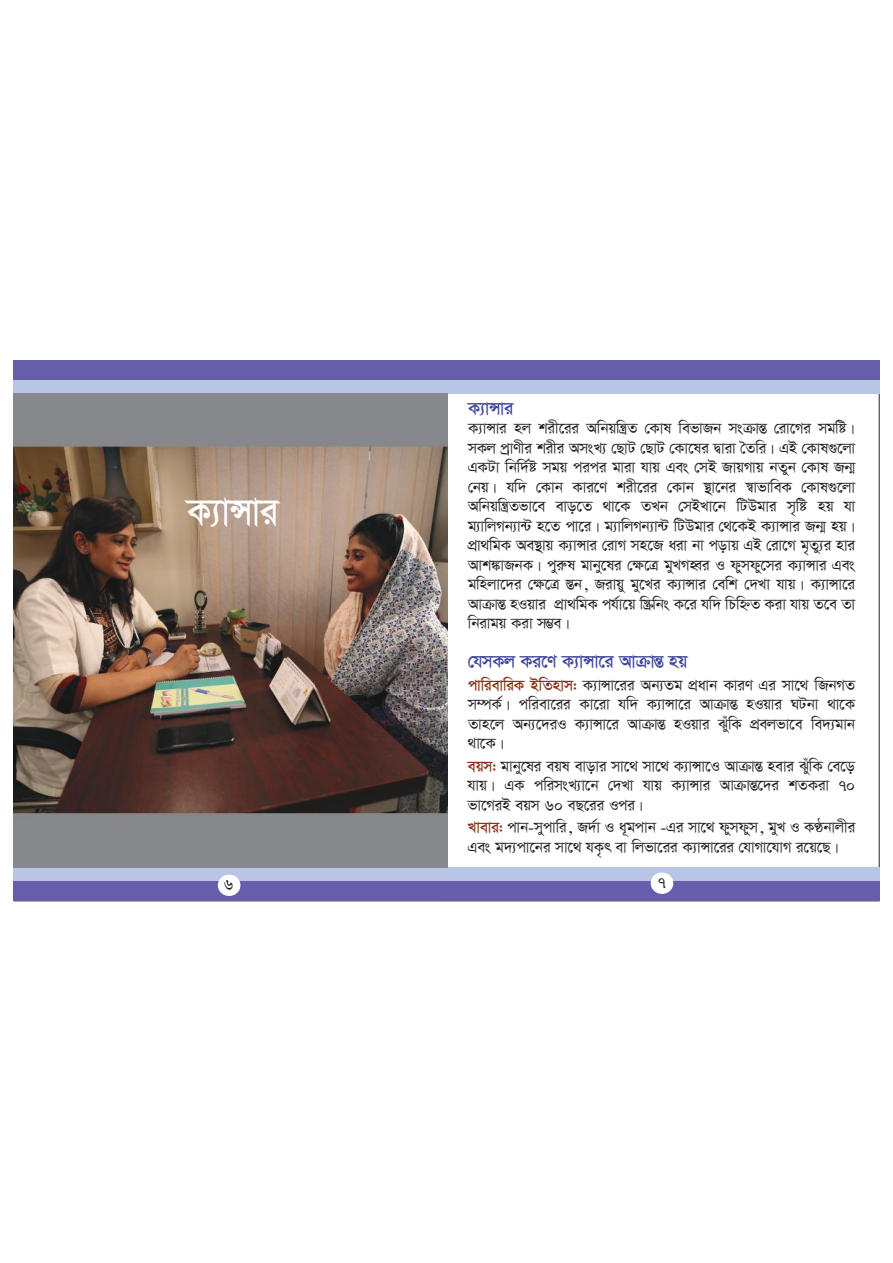
<style>
.page{position:relative;width:893px;height:1263px;background:#fff}
.page>*{position:absolute;margin:0;border:0;box-sizing:border-box;transform-origin:0 0}
.t1{font:700 45px "Sutonny MJ";color:#fff;scale:.94 1}
.t2{font:700 21px "Sutonny MJ";color:#3c439c}
.t3{font:18px/19.5px "Sutonny MJ";color:#241f1f;text-align:justify}
.s1{font-weight:700;color:#892f16}
</style>
<div class="page">
<div style="left:447px;top:361px;width:433px;height:20px;background:#675eab"></div>
<div style="left:447px;top:381px;width:433px;height:13px;background:#b9c5e5"></div>
<div style="left:447px;top:881px;width:433px;height:20px;background:#675eab"></div>
<div style="left:447px;top:868px;width:433px;height:13px;background:#b9c5e5"></div>
<div style="left:14px;top:361px;width:433px;height:20px;background:#675eab"></div>
<div style="left:14px;top:381px;width:433px;height:13px;background:#b9c5e5"></div>
<div style="left:14px;top:881px;width:433px;height:20px;background:#675eab"></div>
<div style="left:14px;top:868px;width:433px;height:13px;background:#b9c5e5"></div>
<img style="left:14px;top:393px;width:433px;height:475px">
<div style="left:218px;top:874px;width:22px;height:22px;background:#fff;border-radius:50%"></div>
<div style="left:651px;top:872px;width:22px;height:22px;background:#fff;border-radius:50%"></div>
<h1 class="t1" style="left:187px;top:480px;width:98px">K¨VÝVI</h1>
<p class="t2" style="left:468px;top:393px;width:47px">K¨VÝVI</p>
<p class="t3" style="left:468px;top:419px;width:389px">K¨VÝVI NJ KIX‡II AWBQWŠ¿Z †KVL WEFVRB MSΜVŠÍ†IV‡MI MGWÓ| MKJ CªVYXI KIXI AMSL¨ †QVU †QVU †KV‡LI ØVIV ˆZWI| GB †KVL¸‡JV GKUV WBW`©Ó MGQ CICI GVIV HVQ GES †MB RVQMVQ BZYB †KVL RB¥ †BQ| HW` †KVB KVI‡Y KIX‡II †KVB ¯’V‡BI ¯^VFVWEK †KVL¸‡JV AWBQWŠ¿ZFV‡E EVO‡Z _V‡K ZLB †MBLV‡B WUDGVI M„WÓ NQ HV G¨VWJMB¨V›U N‡Z CV‡I| G¨VWJMB¨V›U WUDGVI †_‡KB K¨VÝVI RB¥ NQ| CÖV_WGK AE¯’VQ K¨VÝVI †IVM MN‡R AIV BV COVQ GB †IV‡M G„ZY¨I NVI AVK¼VRBK| CYIÆL GVBY‡LI †Ÿ‡Î GYLMNŸI I DYMDY‡MI K¨VÝVI GES GWNJV‡`I †Ÿ‡Î ¯ÍB, RIVQYGY‡LI K¨VÝVI †EWK †`LV HVQ| K¨VÝV‡I AVΜVŠÍNIQVI CÖV_WGK CH©V‡Q W¯ŒWBS K‡I HW` WPWÝZ KIV HVQ Z‡E ZV WBIVGQ KIV M¤¢E|</p>
<p class="t2" style="left:468px;top:647px;width:221px">†HMKJ KI‡Y K¨VÝV‡I AVΜVŠÍNQ</p>
<p class="t3" style="left:468px;top:675px;width:389px"><span class="s1">CVWIEVWIK BWZNVM:</span> K¨VÝV‡II AB¨ZG CÖAVB KVIY GI MV‡_ WRBMZ M¤ÚK©| CWIEV‡II KV‡IV HW` K¨VÝV‡I AVΜVŠÍNIQVI NUBV _V‡K ZVN‡J AB¨‡`II K¨VÝV‡I AVΜVŠÍNIQVI SYUWK CÖEJFV‡E WE`¨GVB _V‡K|</p>
<p class="t3" style="left:468px;top:756px;width:389px"><span class="s1">EQM:</span> GVBY‡LI EQL EVOVI MV‡_ MV‡_ K¨VÝV‡I AVΜVŠÍNEVI SUYWK †E‡O HVQ| GK CWIMSL¨V‡B †`LV HVQ K¨VÝVI AVΜVŠÍ‡`I KZKIV 70<br>FV‡MIB EQM 60 EQ‡II ICI|</p>
<p class="t3" style="left:468px;top:818px;width:389px"><span class="s1">LVEVI:</span> CVB-MYCVWI, R`©V I A~GCVB -GI MV‡_ DYMDYM, GYL I KÉBVJXI<br>GES G`¨CV‡BI MV‡_ HK…R EV WJFV‡II K¨VÝV‡II †HVMV‡HVM I‡Q‡Q|</p>
<p class="t3" style="left:224px;top:874px;width:11px">6</p>
<p class="t3" style="left:658px;top:872px;width:9px">7</p>
</div>
